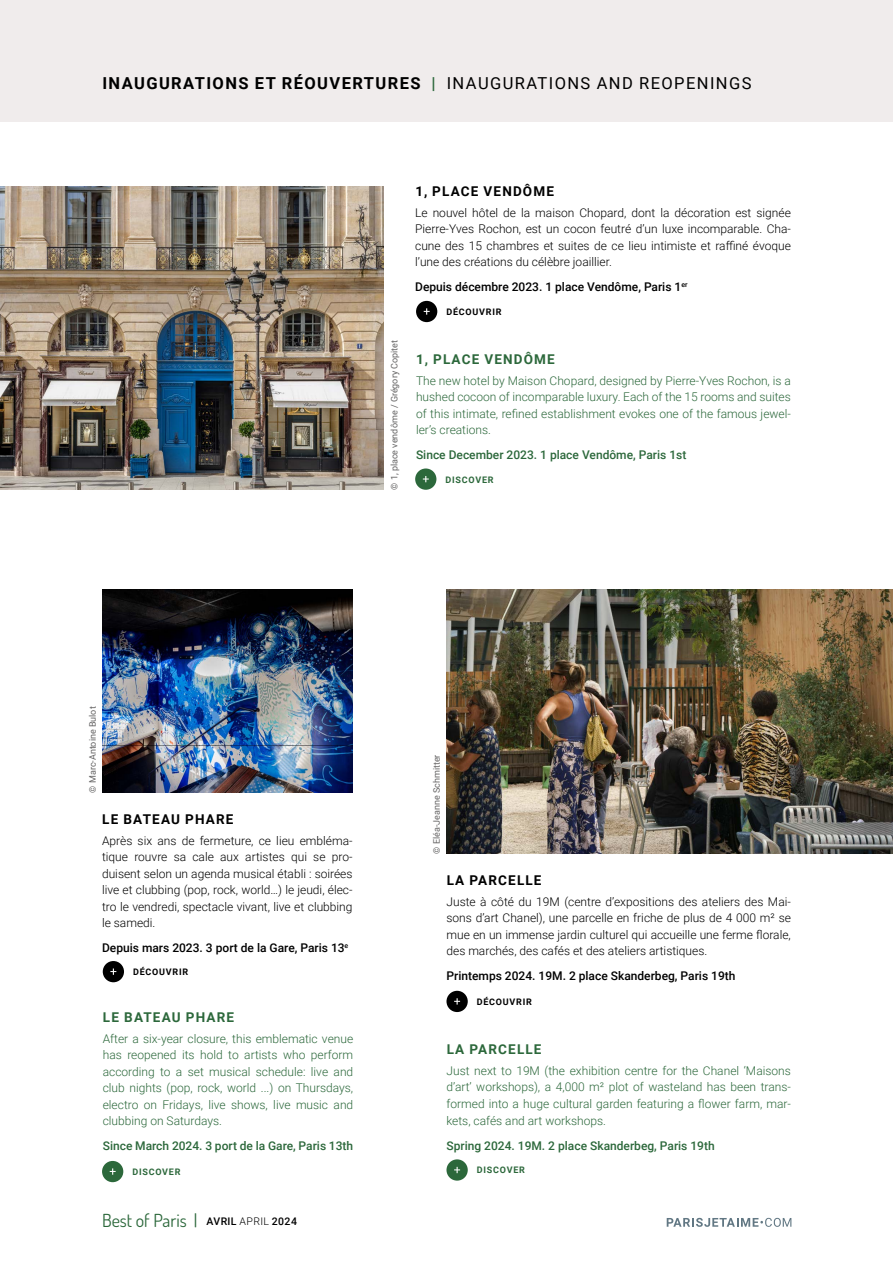
<style>
.page{position:relative;width:893px;height:1263px;background:#fff}
.page>*{position:absolute;margin:0;border:0;box-sizing:border-box;transform-origin:0 0}
.t1{font:18px "Dosis";color:#2c683b}
.t2{font:700 16.5px "Roboto";letter-spacing:.085em;color:#000}
.t3{font:700 13.5px "Roboto";letter-spacing:.085em;color:#000}
.t4{font:700 13.5px "Roboto";letter-spacing:.085em;color:#2c683b}
.t5{font:300 12px/16.5px "Roboto";color:#000;text-align:justify}
.t6{font:300 12px/16.5px "Roboto";color:#2c683b;text-align:justify}
.t7{font:500 12px "Roboto";color:#000}
.t8{font:500 12px "Roboto";color:#2c683b}
.t9{font:9px "Roboto";color:#646363}
.t10{font:700 9px "Roboto";letter-spacing:.085em;color:#000}
.t11{font:700 9px "Roboto";letter-spacing:.085em;color:#2c683b}
.s1{color:#2c683b}
.s2{font-weight:400}
.s3{font-family:"Roboto";font-weight:500;font-size:10.5px;color:#000}
.s4{font-family:"Roboto";font-weight:300;font-size:10.5px;color:#000}
</style>
<div class="page">
<svg style="left:667px;top:1218px;width:124px;height:9px"></svg>
<div style="left:1px;top:0;width:892px;height:122px;background:#f0ecec"></div>
<img style="left:0;top:186px;width:384px;height:304px">
<img style="left:103px;top:589px;width:250px;height:203px">
<img style="left:446px;top:589px;width:447px;height:265px">
<div style="left:416px;top:301px;width:21px;height:21px;background:#000;border-radius:50%"></div>
<svg style="left:424px;top:308px;width:6px;height:7px"></svg>
<div style="left:415px;top:468px;width:21px;height:22px;background:#2c683b;border-radius:50%"></div>
<svg style="left:423px;top:476px;width:6px;height:6px"></svg>
<div style="left:446px;top:991px;width:22px;height:21px;background:#000;border-radius:50%"></div>
<svg style="left:454px;top:998px;width:6px;height:6px"></svg>
<div style="left:446px;top:1159px;width:22px;height:21px;background:#2c683b;border-radius:50%"></div>
<svg style="left:454px;top:1167px;width:6px;height:6px"></svg>
<div style="left:102px;top:1161px;width:21px;height:21px;background:#2c683b;border-radius:50%"></div>
<svg style="left:110px;top:1168px;width:6px;height:7px"></svg>
<div style="left:103px;top:961px;width:21px;height:21px;background:#000;border-radius:50%"></div>
<svg style="left:110px;top:968px;width:6px;height:7px"></svg>
<h2 class="t2" style="left:102px;top:71px;width:651px">INAUGURATIONS ET RÉOUVERTURES <span class="s1">|</span> <span class="s2">INAUGURATIONS AND REOPENINGS</span></h2>
<p class="t3" style="left:415px;top:182px;width:140px">1, PLACE VENDÔME</p>
<p class="t5" style="left:415px;top:204px;width:377px">Le nouvel hôtel de la maison Chopard, dont la décoration est signée Pierre-Yves Rochon, est un cocon feutré d’un luxe incomparable. Cha&shy;cune des 15 chambres et suites de ce lieu intimiste et raffiné évoque l’une des créations du célèbre joaillier.</p>
<p class="t7" style="left:415px;top:278px;width:274px">Depuis décembre 2023. 1 place Vendôme, Paris 1<sup>er</sup></p>
<p class="t9" style="left:388px;top:490px;width:151px;rotate:-90deg">© 1, place vendôme / Grégory Copitet</p>
<p class="t10" style="left:446px;top:305px;width:57px">DÉCOUVRIR</p>
<p class="t4" style="left:416px;top:350px;width:140px">1, PLACE VENDÔME</p>
<p class="t6" style="left:416px;top:372px;width:376px">The new hotel by Maison Chopard, designed by Pierre-Yves Rochon, is a hushed cocoon of incomparable luxury. Each of the 15 rooms and suites of this intimate, refined establishment evokes one of the famous jewel&shy;ler’s creations.</p>
<p class="t8" style="left:416px;top:446px;width:272px">Since December 2023. 1 place Vendôme, Paris 1st</p>
<p class="t11" style="left:446px;top:473px;width:50px">DISCOVER</p>
<p class="t9" style="left:86px;top:792px;width:88px;rotate:-90deg">© Marc-Antoine Bulot</p>
<p class="t3" style="left:102px;top:810px;width:133px">LE BATEAU PHARE</p>
<p class="t5" style="left:102px;top:832px;width:252px">Après six ans de fermeture, ce lieu embléma&shy;tique rouvre sa cale aux artistes qui se pro&shy;duisent selon un agenda musical établi : soirées live et clubbing (pop, rock, world…) le jeudi, élec&shy;tro le vendredi, spectacle vivant, live et clubbing le samedi.</p>
<p class="t7" style="left:102px;top:939px;width:248px">Depuis mars 2023. 3 port de la Gare, Paris 13<sup>e</sup></p>
<p class="t10" style="left:133px;top:965px;width:57px">DÉCOUVRIR</p>
<p class="t4" style="left:103px;top:1008px;width:133px">LE BATEAU PHARE</p>
<p class="t6" style="left:103px;top:1030px;width:252px">After a six-year closure, this emblematic venue has reopened its hold to artists who perform according to a set musical schedule: live and club nights (pop, rock, world ...) on Thursdays, electro on Fridays, live shows, live music and clubbing on Saturdays.</p>
<p class="t8" style="left:103px;top:1138px;width:252px">Since March 2024. 3 port de la Gare, Paris 13th</p>
<p class="t9" style="left:430px;top:854px;width:101px;rotate:-90deg">© Eléa-Jeanne Schmitter</p>
<p class="t3" style="left:447px;top:871px;width:96px">LA PARCELLE</p>
<p class="t5" style="left:446px;top:893px;width:346px">Juste à côté du 19M (centre d’expositions des ateliers des Mai&shy;sons d’art Chanel), une parcelle en friche de plus de 4 000 m² se mue en un immense jardin culturel qui accueille une ferme florale, des marchés, des cafés et des ateliers artistiques.</p>
<p class="t7" style="left:446px;top:967px;width:290px">Printemps 2024. 19M. 2 place Skanderbeg, Paris 19th</p>
<p class="t10" style="left:477px;top:995px;width:57px">DÉCOUVRIR</p>
<p class="t4" style="left:447px;top:1040px;width:96px">LA PARCELLE</p>
<p class="t6" style="left:446px;top:1062px;width:346px">Just next to 19M (the exhibition centre for the Chanel ‘Maisons d’art’ workshops), a 4,000 m² plot of wasteland has been trans&shy;formed into a huge cultural garden featuring a flower farm, mar&shy;kets, cafés and art workshops.</p>
<p class="t8" style="left:446px;top:1137px;width:270px">Spring 2024. 19M. 2 place Skanderbeg, Paris 19th</p>
<p class="t11" style="left:132px;top:1165px;width:50px">DISCOVER</p>
<p class="t11" style="left:477px;top:1164px;width:50px">DISCOVER</p>
<h1 class="t1" style="left:102px;top:1207px;width:196px">Best of Paris | <span class="s3">AVRIL</span> <span class="s4">APRIL</span> <span class="s3">2024</span></h1>
</div>
